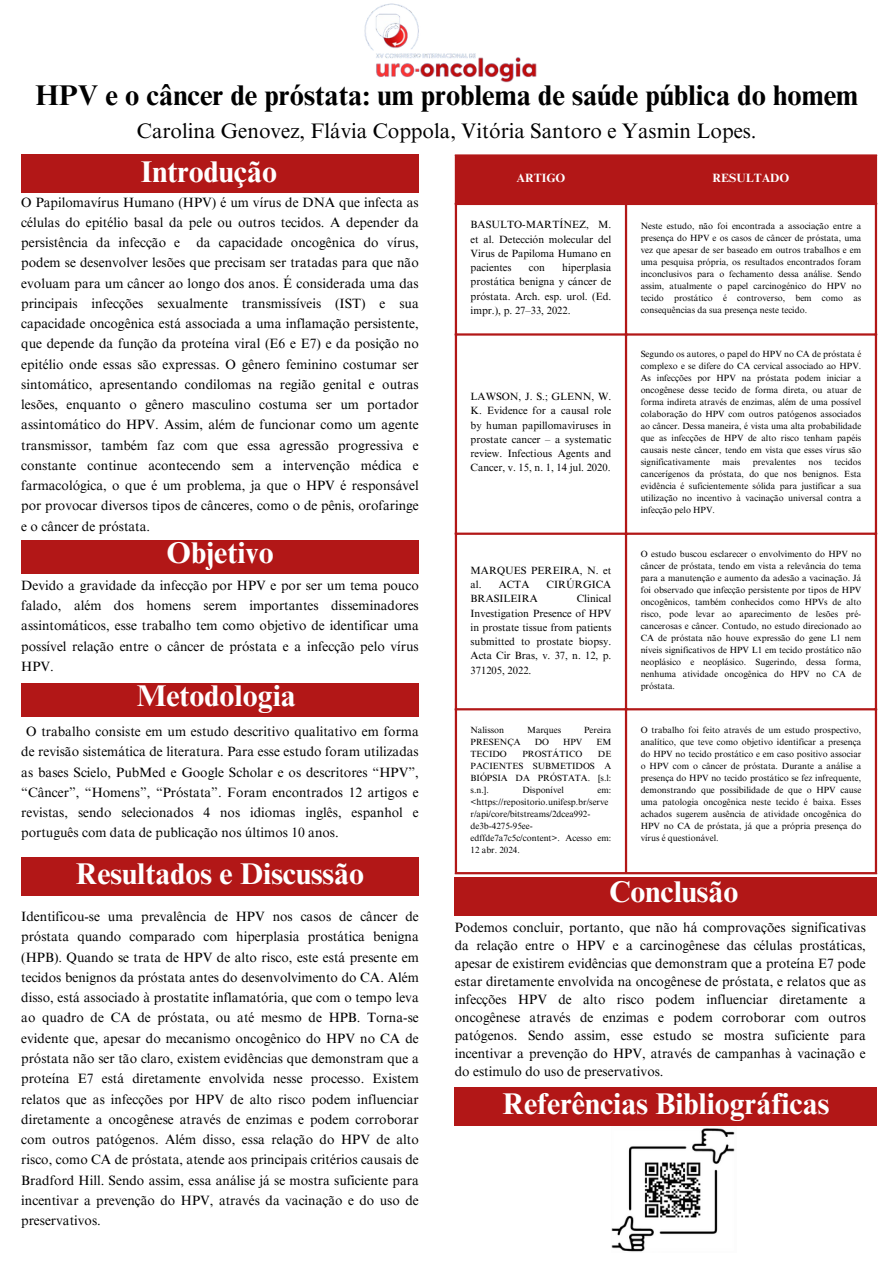
<style>
.page{position:relative;width:894px;height:1264px;background:#fff}
.page>*{position:absolute;margin:0;border:0;box-sizing:border-box;transform-origin:0 0}
.t1{font:700 30px "Times NRMT Pro";color:#fff}
.t2{font:700 28.5px "Times NRMT Pro";color:#000}
.t3{font:21px "Times NRMT Pro";color:#000}
.t4{font:13.5px/20.2px "Times NRMT Pro";color:#000;text-align:justify}
.t5{font:700 12px "Times NRMT Pro";color:#fff}
.t6{font:10.5px/14.2px "Times NRMT Pro";color:#000;text-align:justify}
.t7{font:9px/12px "Times NRMT Pro";color:#000;text-align:justify}
</style>
<div class="page">
<div style="left:21px;top:154px;width:397px;height:39px;background:#b21717"></div>
<div style="left:21px;top:540px;width:397px;height:33px;background:#b21717"></div>
<div style="left:21px;top:683px;width:397px;height:33px;background:#b21717"></div>
<div style="left:454px;top:876px;width:422px;height:39px;background:#b21717"></div>
<div style="left:454px;top:1087px;width:422px;height:38px;background:#b21717"></div>
<img style="left:364px;top:3px;width:173px;height:80px">
<div style="left:21px;top:857px;width:397px;height:39px;background:#b21717"></div>
<div style="left:457px;top:157px;width:417px;height:46px;background:#b21717"></div>
<hr style="left:454px;top:157px;width:3px;height:715px;background:#b21717">
<hr style="left:624px;top:157px;width:3px;height:715px;background:#b21717">
<hr style="left:874px;top:157px;width:2px;height:715px;background:#b21717">
<hr style="left:454px;top:154px;width:422px;height:3px;background:#b21717">
<hr style="left:454px;top:203px;width:422px;height:2px;background:#b21717">
<hr style="left:454px;top:333px;width:422px;height:2px;background:#b21717">
<hr style="left:454px;top:532px;width:422px;height:3px;background:#b21717">
<hr style="left:454px;top:708px;width:422px;height:2px;background:#b21717">
<hr style="left:454px;top:872px;width:422px;height:2px;background:#b21717">
<img style="left:611px;top:1125px;width:125px;height:126px">
<p class="t2" style="left:35px;top:85px;width:824px">HPV e o câncer de próstata: um problema de saúde pública do homem</p>
<p class="t3" style="left:137px;top:123px;width:621px">Carolina Genovez, Flávia Coppola, Vitória Santoro e Yasmin Lopes.</p>
<p class="t1" style="left:141px;top:160px;width:138px">Introdução</p>
<p class="t4" style="left:21px;top:193px;width:399px">O Papilomavírus Humano (HPV) é um vírus de DNA que infecta as células do epitélio basal da pele ou outros tecidos. A depender da persistência da infecção e da capacidade oncogênica do vírus, podem se desenvolver lesões que precisam ser tratadas para que não evoluam para um câncer ao longo dos anos. É considerada uma das principais infecções sexualmente transmissíveis (IST) e sua capacidade oncogênica está associada a uma inflamação persistente, que depende da função da proteína viral (E6 e E7) e da posição no epitélio onde essas são expressas. O gênero feminino costumar ser sintomático, apresentando condilomas na região genital e outras lesões, enquanto o gênero masculino costuma ser um portador assintomático do HPV. Assim, além de funcionar como um agente transmissor, também faz com que essa agressão progressiva e constante continue acontecendo sem a intervenção médica e farmacológica, o que é um problema, ja que o HPV é responsável por provocar diversos tipos de cânceres, como o de pênis, orofaringe e o câncer de próstata.</p>
<p class="t1" style="left:166px;top:541px;width:109px">Objetivo</p>
<h1 class="t4" style="left:21px;top:576px;width:399px">Devido a gravidade da infecção por HPV e por ser um tema pouco falado, além dos homens serem importantes disseminadores assintomáticos, esse trabalho tem como objetivo de identificar uma possível relação entre o câncer de próstata e a infecção pelo vírus HPV.</h1>
<p class="t1" style="left:137px;top:684px;width:161px">Metodologia</p>
<p class="t4" style="left:21px;top:723px;width:399px;text-indent:5px">O trabalho consiste em um estudo descritivo qualitativo em forma de revisão sistemática de literatura. Para esse estudo foram utilizadas as bases Scielo, PubMed e Google Scholar e os descritores “HPV”, “Câncer”, “Homens”, “Próstata”. Foram encontrados 12 artigos e revistas, sendo selecionados 4 nos idiomas inglês, espanhol e português com data de publicação nos últimos 10 anos.</p>
<h1 class="t1" style="left:76px;top:862px;width:290px">Resultados e Discussão</h1>
<p class="t5" style="left:516px;top:173px;width:51px">ARTIGO</p>
<h1 class="t5" style="left:712px;top:173px;width:78px">RESULTADO</h1>
<p class="t6" style="left:470px;top:219px;width:142px">BASULTO-MARTÍNEZ, M. et al. Detección molecular del Virus de Papiloma Humano en pacientes</p>
<h1 class="t7" style="left:640px;top:221px;width:222px">Neste estudo, não foi encontrada a associação entre a presença do HPV e os casos de câncer de próstata, uma vez que apesar de ser baseado em outros trabalhos e em uma pesquisa própria, os resultados encontrados foram inconclusivos para o fechamento dessa análise. Sendo assim, atualmente o papel carcinogénico do HPV no tecido prostático é controverso, bem como as consequências da sua presença neste tecido.</h1>
<p class="t6" style="left:470px;top:262px;width:142px;text-indent:92px">hiperplasia prostática benigna y cáncer de próstata. Arch. esp. urol. (Ed. impr.), p. 27–33, 2022.</p>
<p class="t6" style="left:528px;top:262px;width:18px">con</p>
<p class="t6" style="left:470px;top:391px;width:142px">LAWSON, J. S.; GLENN, W.<br>K. Evidence for a causal role by human papillomaviruses in prostate cancer – a systematic review. Infectious Agents and Cancer, v. 15, n. 1, 14 jul. 2020.</p>
<p class="t6" style="left:470px;top:564px;width:142px">MARQUES PEREIRA, N. et al. ACTA</p>
<p class="t6" style="left:546px;top:578px;width:66px">CIRÚRGICA</p>
<p class="t6" style="left:470px;top:593px;width:142px;text-indent:106px">Clinical Investigation Presence of HPV in prostate tissue from patients submitted to prostate biopsy.<br>Acta Cir Bras, v. 37, n. 12, p.<br>371205, 2022.</p>
<p class="t6" style="left:470px;top:593px;width:69px">BRASILEIRA</p>
<p class="t7" style="left:470px;top:725px;width:35px">Nalisson</p>
<p class="t7" style="left:527px;top:725px;width:36px">Marques</p>
<p class="t7" style="left:584px;top:725px;width:29px">Pereira</p>
<p class="t7" style="left:470px;top:737px;width:52px">PRESENÇA</p>
<p class="t7" style="left:534px;top:737px;width:16px">DO</p>
<p class="t7" style="left:563px;top:737px;width:21px">HPV</p>
<p class="t7" style="left:596px;top:737px;width:16px">EM</p>
<p class="t7" style="left:470px;top:749px;width:38px">TECIDO</p>
<p class="t7" style="left:522px;top:749px;width:62px">PROSTÁTICO</p>
<p class="t7" style="left:470px;top:749px;width:142px;text-indent:127px">DE PACIENTES SUBMETIDOS A BIÓPSIA DA PRÓSTATA. [s.l: s.n.].</p>
<p class="t7" style="left:522px;top:785px;width:43px">Disponível</p>
<p class="t7" style="left:470px;top:785px;width:142px;text-align:left;text-indent:127px">em: &lt;https://repositorio.unifesp.br/serve r/api/core/bitstreams/2dcea992- de3b-4275-95ee&shy;edffde7a7c5c/content&gt;. Acesso em:<br>12 abr. 2024.</p>
<h1 class="t7" style="left:640px;top:349px;width:222px">Segundo os autores, o papel do HPV no CA de próstata é complexo e se difere do CA cervical associado ao HPV.<br>As infecções por HPV na próstata podem iniciar a oncogênese desse tecido de forma direta, ou atuar de forma indireta através de enzimas, além de uma possível colaboração do HPV com outros patógenos associados ao câncer. Dessa maneira, é vista uma alta probabilidade que as infecções de HPV de alto risco tenham papéis causais neste câncer, tendo em vista que esses vírus são significativamente</h1>
<h1 class="t7" style="left:640px;top:457px;width:222px;text-indent:194px">tecidos cancerígenos da próstata, do que nos benignos. Esta evidência é suficientemente sólida para justificar a sua utilização no incentivo à vacinação universal contra a infecção pelo HPV.</h1>
<h1 class="t7" style="left:722px;top:457px;width:19px">mais</h1>
<h1 class="t7" style="left:752px;top:457px;width:45px">prevalentes</h1>
<h1 class="t7" style="left:808px;top:457px;width:15px">nos</h1>
<p class="t7" style="left:640px;top:549px;width:222px">O estudo buscou esclarecer o envolvimento do HPV no câncer de próstata, tendo em vista a relevância do tema para a manutenção e aumento da adesão a vacinação. Já foi observado que infecção persistente por tipos de HPV oncogênicos, também conhecidos como HPVs de alto risco, pode levar ao aparecimento de lesões pré&shy;cancerosas e câncer. Contudo, no estudo direcionado ao CA de próstata não houve expressão do gene L1 nem níveis significativos de HPV L1 em tecido prostático não neoplásico e neoplásico. Sugerindo, dessa forma, nenhuma atividade oncogênica do HPV no CA de próstata.</p>
<p class="t7" style="left:640px;top:725px;width:222px">O trabalho foi feito através de um estudo prospectivo, analítico, que teve como objetivo identificar a presença do HPV no tecido prostático e em caso positivo associar o HPV com o câncer de próstata. Durante a análise a presença do HPV no tecido prostático se fez infrequente, demonstrando que possibilidade de que o HPV cause uma patologia oncogênica neste tecido é baixa. Esses achados sugerem ausência de atividade oncogênica do HPV no CA de próstata, já que a própria presença do vírus é questionável.</p>
<p class="t1" style="left:609px;top:880px;width:131px">Conclusão</p>
<h1 class="t4" style="left:21px;top:908px;width:399px">Identificou-se uma prevalência de HPV nos casos de câncer de próstata quando comparado com hiperplasia prostática benigna (HPB). Quando se trata de HPV de alto risco, este está presente em tecidos benignos da próstata antes do desenvolvimento do CA. Além disso, está associado à prostatite inflamatória, que com o tempo leva ao quadro de CA de próstata, ou até mesmo de HPB. Torna-se evidente que, apesar do mecanismo oncogênico do HPV no CA de próstata não ser tão claro, existem evidências que demonstram que a proteína E7 está diretamente envolvida nesse processo. Existem relatos que as infecções por HPV de alto risco podem influenciar diretamente a oncogênese através de enzimas e podem corroborar com outros patógenos. Além disso, essa relação do HPV de alto risco, como CA de próstata, atende aos principais critérios causais de Bradford Hill. Sendo assim, essa análise já se mostra suficiente para incentivar a prevenção do HPV, através da vacinação e do uso de preservativos.</h1>
<p class="t4" style="left:454px;top:919px;width:412px;line-height:18px">Podemos concluir, portanto, que não há comprovações significativas da relação entre o HPV e a carcinogênese das células prostáticas, apesar de existirem evidências que demonstram que a proteína E7 pode estar diretamente envolvida na oncogênese de próstata, e relatos que as infecções HPV de alto risco podem influenciar diretamente a oncogênese através de enzimas e podem corroborar com outros patógenos. Sendo assim, esse estudo se mostra suficiente para incentivar a prevenção do HPV, através de campanhas à vacinação e do estimulo do uso de preservativos.</p>
<p class="t1" style="left:502px;top:1092px;width:328px">Referências Bibliográficas</p>
</div>
